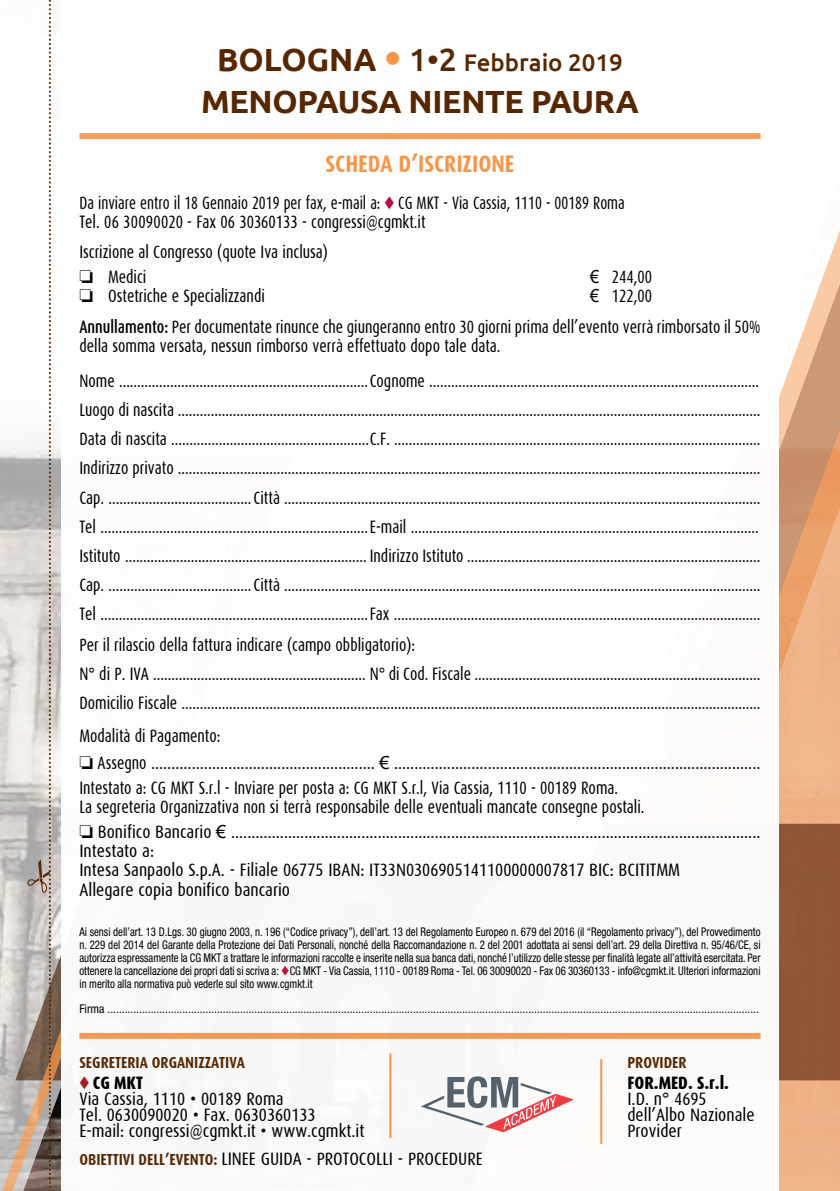
<style>
.page{position:relative;width:840px;height:1191px;background:#fff}
.page>*{position:absolute;margin:0;border:0;box-sizing:border-box;transform-origin:0 0}
.t1{font:700 32px "Ubuntu";letter-spacing:-.01em;color:#572702}
.t2{font:500 24px "Ubuntu";color:#572702}
.t3{font:700 24px "Dax Condensed";color:#f79548}
.t4{font:18px/29.2px "Dax Condensed";color:#000;scale:.9 1}
.t5{font:18px/16px "Dax Condensed";color:#000}
.t6{font:18px/19.2px "Dax Condensed";color:#000;scale:.85 1}
.t7{font:800 18px "Dax Condensed";color:#000}
.t8{font:700 16px "Dax Condensed";color:#572702}
.t9{font:condensed 12px/13.2px "Helvetica Neue";color:#000;text-align:justify;scale:.9 1}
.t10{font:condensed 12px "Helvetica Neue";color:#000}
.s1{font-weight:700;font-size:32px}
.s2{font-family:"Avenir Next Condensed";font-weight:700;font-size:36px;color:#f79548}
.s3{font-size:32px}
.s4{color:#bc103f}
.s5{font-family:"Arial"}
.s6{font-weight:500}
.s7{color:#a71c20}
.s8{font-weight:800}
.s9{font-weight:700;font-size:16px;color:#572702}
</style>
<div class="page">
<div style="left:779px;top:873px;width:60px;height:207px;background:#905635"></div>
<svg style="left:0;top:447px;width:61px;height:744px;background:#c8c2bd"></svg>
<svg style="left:779px;top:233px;width:60px;height:640px;background:#e1af8b"></svg>
<svg style="left:27px;top:0;width:24px;height:1191px"></svg>
<div style="left:79px;top:133px;width:681px;height:6px;background:#f79f5a"></div>
<div style="left:79px;top:1032px;width:681px;height:6px;background:#f29b58"></div>
<hr style="left:389px;top:1053px;width:2px;height:85px;background:#f79548">
<hr style="left:600px;top:1059px;width:2px;height:84px;background:#f79548">
<svg style="left:420px;top:1076px;width:153px;height:56px"></svg>
<h2 class="t2" style="left:217px;top:47px;width:407px"><span class="s1">BOLOGNA</span> <span class="s2">•</span> <span class="s3">1•2</span> Febbraio 2019</h2>
<h1 class="t1" style="left:201px;top:82px;width:439px">MENOPAUSA NIENTE PAURA</h1>
<h2 class="t3" style="left:325px;top:150px;width:190px">SCHEDA D’ISCRIZIONE</h2>
<p class="t6" style="left:79px;top:193px;width:642px">Da inviare entro il 18 Gennaio 2019 per fax, e-mail a: <span class="s4">◆</span> CG MKT - Via Cassia, 1110 - 00189 Roma<br>Tel. 06 30090020 - Fax 06 30360133 - congressi@cgmkt.it</p>
<p class="t4" style="left:79px;top:238px;width:277px">Iscrizione al Congresso (quote Iva inclusa)</p>
<p class="t4" style="left:79px;top:263px;width:76px">□ Medici</p>
<p class="t4" style="left:589px;top:263px;width:71px"><span class="s5">€</span> 244,00</p>
<p class="t4" style="left:79px;top:282px;width:207px">□ Ostetriche e Specializzandi</p>
<p class="t4" style="left:79px;top:281px;width:757px;line-height:30.6px;text-indent:510px"><span class="s5">€</span> 122,00<br><span class="s6">Annullamento:</span> Per documentate rinunce che giungeranno entro 30 giorni prima dell’evento verrà rimborsato il 50%</p>
<p class="t4" style="left:79px;top:329px;width:756px;line-height:34.8px">della somma versata, nessun rimborso verrà effettuato dopo tale data.<br>Nome ....................................................................Cognome ..........................................................................................</p>
<p class="t4" style="left:79px;top:395px;width:757px">Luogo di nascita ...............................................................................................................................................................<br>Data di nascita ......................................................C.F. ....................................................................................................<br>Indirizzo privato ...............................................................................................................................................................<br>Cap. ....................................... Città ..................................................................................................................................<br>Tel .........................................................................E-mail ...............................................................................................<br>Istituto .................................................................. Indirizzo Istituto ................................................................................<br>Cap. ....................................... Città ..................................................................................................................................<br>Tel .........................................................................Fax ....................................................................................................<br>Per il rilascio della fattura indicare (campo obbligatorio):<br>N° di P. IVA .......................................................... N° di Cod. Fiscale ..............................................................................<br>Domicilio Fiscale ..............................................................................................................................................................</p>
<p class="t4" style="left:79px;top:721px;width:158px">Modalità di Pagamento:</p>
<p class="t4" style="left:79px;top:751px;width:757px;line-height:24.8px">□ Assegno ....................................................... <span class="s5">€</span> ..........................................................................................<br>Intestato a: CG MKT S.r.l - Inviare per posta a: CG MKT S.r.l, Via Cassia, 1110 - 00189 Roma.</p>
<p class="t4" style="left:79px;top:792px;width:629px">La segreteria Organizzativa non si terrà responsabile delle eventuali mancate consegne postali.</p>
<p class="t5" style="left:79px;top:822px;width:682px;line-height:19.2px">□ Bonifico Bancario <span class="s5">€</span> ..................................................................................................................................<br>Intestato a:<br>Intesa Sanpaolo S.p.A. - Filiale 06775 IBAN: IT33N0306905141100000007817 BIC: BCITITMM<br>Allegare copia bonifico bancario</p>
<p class="t9" style="left:79px;top:924px;width:757px">Ai sensi dell’art. 13 D.Lgs. 30 giugno 2003, n. 196 (“Codice privacy”), dell’art. 13 del Regolamento Europeo n. 679 del 2016 (il “Regolamento privacy”), del Provvedimento n. 229 del 2014 del Garante della Protezione dei Dati Personali, nonché della Raccomandazione n. 2 del 2001 adottata ai sensi dell’art. 29 della Direttiva n. 95/46/CE, si autorizza espressamente la CG MKT a trattare le informazioni raccolte e inserite nella sua banca dati, nonché l’utilizzo delle stesse per finalità legate all’attività esercitata. Per ottenere la cancellazione dei propri dati si scriva a: <span class="s4">▼</span>CG MKT - Via Cassia, 1110 - 00189 Roma - Tel. 06 30090020 - Fax 06 30360133 - info@cgmkt.it. Ulteriori informazioni in merito alla normativa può vederle sul sito www.cgmkt.it</p>
<p class="t10" style="left:79px;top:1001px;width:680px">Firma ..................................................................................................................................................................................................................................</p>
<p class="t8" style="left:79px;top:1053px;width:167px">SEGRETERIA ORGANIZZATIVA</p>
<p class="t5" style="left:79px;top:1075px;width:286px"><span class="s7">◆</span> <span class="s8">CG MKT<br></span>Via Cassia, 1110 • 00189 Roma<br>Tel. 0630090020 • Fax. 0630360133<br>E-mail: congressi@cgmkt.it • www.cgmkt.it</p>
<p class="t5" style="left:79px;top:1150px;width:404px"><span class="s9">OBIETTIVI DELL’EVENTO:</span> LINEE GUIDA - PROTOCOLLI - PROCEDURE</p>
<p class="t8" style="left:627px;top:1053px;width:61px">PROVIDER</p>
<p class="t7" style="left:627px;top:1073px;width:103px">FOR.MED. S.r.l.</p>
<p class="t5" style="left:627px;top:1091px;width:129px">I.D. n° 4695 dell’Albo Nazionale<br>Provider</p>
</div>
